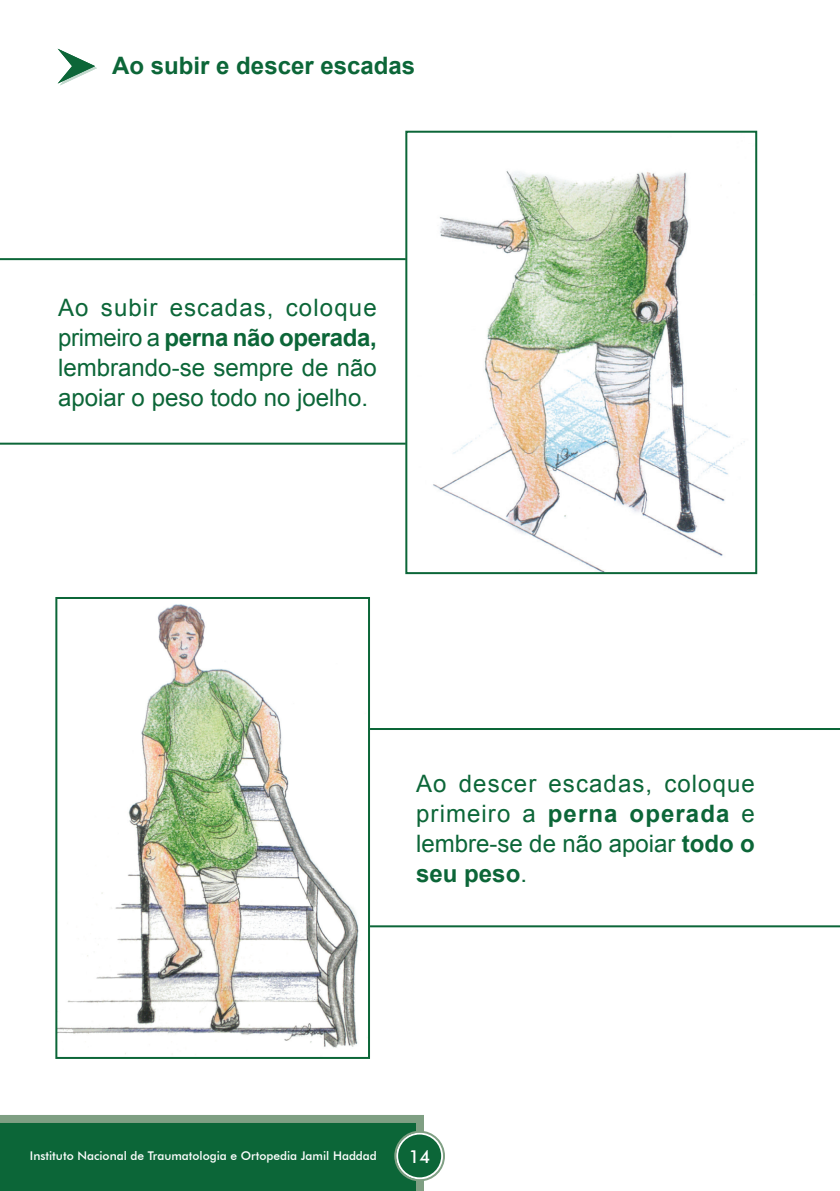
<style>
.page{position:relative;width:840px;height:1191px;background:#fff}
.page>*{position:absolute;margin:0;border:0;box-sizing:border-box;transform-origin:0 0}
.t1{font:24px/30px "Arial";color:#0c6638;text-align:justify}
.t2{font:700 24px "Arial";color:#0c6638}
.t3{font:500 18px "Futura BT";color:#fff}
.t4{font:500 12px "Futura BT";color:#fff}
.s1{font-weight:700}
</style>
<div class="page">
<svg style="left:0;top:1115px;width:424px;height:76px;background:#196c40"></svg>
<div style="left:397px;top:1133px;width:45px;height:45px;background:#0c6638;border-radius:50%"></div>
<div style="left:396px;top:1132px;width:47px;height:47px;border:2px solid #fff;border-radius:50%"></div>
<div style="left:394px;top:1130px;width:51px;height:51px;border:2px solid #7f9f83;border-radius:50%"></div>
<img style="left:433px;top:171px;width:312px;height:400px">
<div style="left:405px;top:131px;width:351px;height:443px;border:2px solid #0c6638"></div>
<img style="left:58px;top:604px;width:301px;height:451px">
<div style="left:55px;top:597px;width:315px;height:462px;border:2px solid #0c6638"></div>
<hr style="left:0;top:442px;width:405px;height:2px;background:#0c6638">
<hr style="left:0;top:258px;width:405px;height:2px;background:#0c6638">
<hr style="left:370px;top:728px;width:469px;height:2px;background:#0c6638">
<hr style="left:370px;top:925px;width:469px;height:2px;background:#0c6638">
<svg style="left:58px;top:49px;width:39px;height:37px"></svg>
<p class="t2" style="left:112px;top:50px;width:304px">Ao subir e descer escadas</p>
<p class="t1" style="left:58px;top:293px;width:320px">Ao subir escadas, coloque primeiro a <span class="s1">perna não operada, </span>lembrando-se sempre de não apoiar o peso todo no joelho.</p>
<p class="t1" style="left:416px;top:768px;width:340px">Ao descer escadas, coloque primeiro a <span class="s1">perna operada</span> e lembre-se de não apoiar <span class="s1">todo o seu peso</span>.</p>
<p class="t4" style="left:30px;top:1148px;width:348px">Instituto Nacional de Traumatologia e Ortopedia Jamil Haddad</p>
<p class="t3" style="left:408px;top:1145px;width:23px">14</p>
</div>
